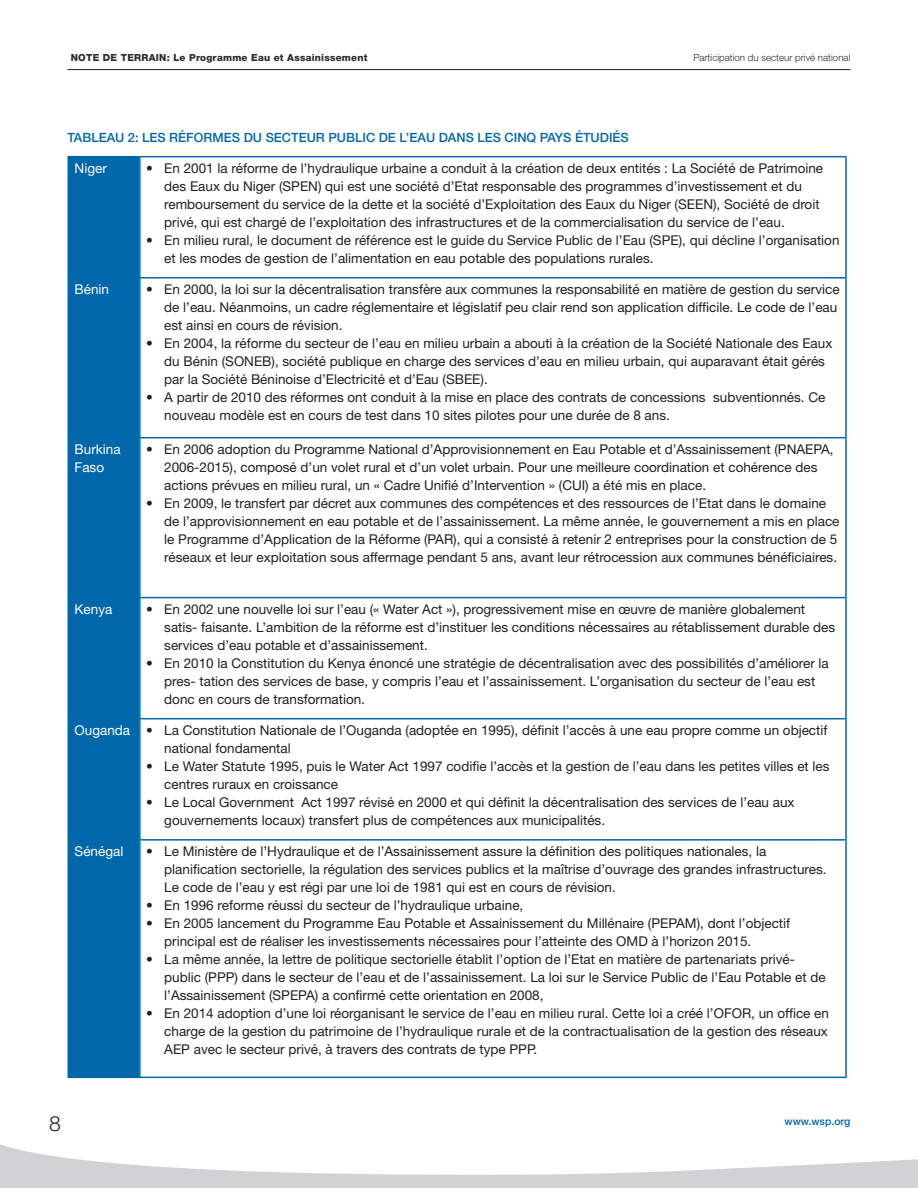
<style>
.page{position:relative;width:918px;height:1188px;background:#fff}
.page>*{position:absolute;margin:0;border:0;box-sizing:border-box;transform-origin:0 0}
.t1{font:300 21px "Helvetica Neue LT Std";color:#231f20}
.t2{font:13.5px/18px "Helvetica Neue LT Std";color:#231f20}
.t3{font:13.5px/18px "Helvetica Neue LT Std";color:#fff}
.t4{font:500 12.75px "Helvetica Neue LT Std";color:#0067aa}
.t5{font:500 10.5px "Helvetica Neue LT Std";color:#0067aa}
.t6{font:800 9.75px "Helvetica Neue LT Std";letter-spacing:.025em;color:#2e2826}
.t7{font:300 9.75px "Helvetica Neue LT Std";color:#2e2826}
.s1{color:#fff}
</style>
<div class="page">
<hr style="left:68px;top:69px;width:782px;height:1px;background:#231f20">
<svg style="left:0;top:1144px;width:918px;height:44px"></svg>
<div style="left:69px;top:157px;width:70px;height:920px;background:#0067aa"></div>
<hr style="left:139px;top:157px;width:2px;height:120px;background:#008b97">
<hr style="left:139px;top:279px;width:2px;height:158px;background:#008b97">
<hr style="left:139px;top:438px;width:2px;height:159px;background:#008b97">
<hr style="left:139px;top:598px;width:2px;height:120px;background:#008b97">
<hr style="left:139px;top:719px;width:2px;height:120px;background:#008b97">
<hr style="left:139px;top:841px;width:2px;height:236px;background:#008b97">
<hr style="left:68px;top:1077px;width:72px;height:1px;background:#0067aa">
<hr style="left:140px;top:1077px;width:707px;height:1px;background:#0067aa">
<hr style="left:68px;top:156px;width:72px;height:1px;background:#0067aa">
<hr style="left:68px;top:157px;width:1px;height:120px;background:#0067aa">
<hr style="left:140px;top:156px;width:707px;height:1px;background:#0067aa">
<hr style="left:845px;top:157px;width:2px;height:120px;background:#0067aa">
<hr style="left:68px;top:277px;width:72px;height:2px;background:#0067aa">
<hr style="left:68px;top:279px;width:1px;height:158px;background:#0067aa">
<hr style="left:140px;top:277px;width:707px;height:2px;background:#0067aa">
<hr style="left:845px;top:279px;width:2px;height:158px;background:#0067aa">
<hr style="left:68px;top:437px;width:72px;height:1px;background:#0067aa">
<hr style="left:68px;top:438px;width:1px;height:159px;background:#0067aa">
<hr style="left:140px;top:437px;width:707px;height:1px;background:#0067aa">
<hr style="left:845px;top:438px;width:2px;height:159px;background:#0067aa">
<hr style="left:68px;top:597px;width:72px;height:1px;background:#0067aa">
<hr style="left:68px;top:598px;width:1px;height:120px;background:#0067aa">
<hr style="left:140px;top:597px;width:707px;height:1px;background:#0067aa">
<hr style="left:845px;top:598px;width:2px;height:120px;background:#0067aa">
<hr style="left:68px;top:718px;width:72px;height:1px;background:#0067aa">
<hr style="left:68px;top:719px;width:1px;height:120px;background:#0067aa">
<hr style="left:140px;top:718px;width:707px;height:1px;background:#0067aa">
<hr style="left:845px;top:719px;width:2px;height:120px;background:#0067aa">
<hr style="left:68px;top:839px;width:72px;height:2px;background:#0067aa">
<hr style="left:68px;top:841px;width:1px;height:236px;background:#0067aa">
<hr style="left:140px;top:839px;width:707px;height:2px;background:#0067aa">
<hr style="left:845px;top:841px;width:2px;height:236px;background:#0067aa">
<p class="t6" style="left:71px;top:52px;width:298px">Note de Terrain: Le Programme Eau et Assainissement</p>
<p class="t7" style="left:693px;top:52px;width:159px">Participation du secteur privé national</p>
<p class="t4" style="left:68px;top:130px;width:563px">TABLEAU 2: LES RÉFORMES DU SECTEUR PUBLIC DE L’EAU DANS LES CINQ PAYS ÉTUDIÉS</p>
<p class="t3" style="left:75px;top:159px;width:34px">Niger</p>
<p class="t2" style="left:164px;top:159px;width:660px;text-indent:-18px">• En 2001 la réforme de l’hydraulique urbaine a conduit à la création de deux entités : La Société de Patrimoine des Eaux du Niger (SPEN) qui est une société d’Etat responsable des programmes d’investissement et du remboursement du service de la dette et la société d’Exploitation des Eaux du Niger (SEEN), Société de droit privé, qui est chargé de l’exploitation des infrastructures et de la commercialisation du service de l’eau.</p>
<p class="t2" style="left:164px;top:231px;width:677px;text-indent:-18px">• En milieu rural, le document de référence est le guide du Service Public de l’Eau (SPE), qui décline l’organisation et les modes de gestion de l’alimentation en eau potable des populations rurales.</p>
<p class="t3" style="left:75px;top:280px;width:36px">Bénin</p>
<p class="t2" style="left:164px;top:280px;width:677px;text-indent:-18px">• En 2000, la loi sur la décentralisation transfère aux communes la responsabilité en matière de gestion du service de l’eau. Néanmoins, un cadre réglementaire et législatif peu clair rend son application difficile. Le code de l’eau est ainsi en cours de révision.</p>
<p class="t2" style="left:164px;top:334px;width:670px;text-indent:-18px">• En 2004, la réforme du secteur de l’eau en milieu urbain a abouti à la création de la Société Nationale des Eaux du Bénin (SONEB), société publique en charge des services d’eau en milieu urbain, qui auparavant était gérés par la Société Béninoise d’Electricité et d’Eau (SBEE).</p>
<p class="t2" style="left:164px;top:388px;width:663px;text-indent:-18px">• A partir de 2010 des réformes ont conduit à la mise en place des contrats de concessions subventionnés. Ce nouveau modèle est en cours de test dans 10 sites pilotes pour une durée de 8 ans.</p>
<p class="t3" style="left:75px;top:440px;width:48px">Burkina<br>Faso</p>
<p class="t2" style="left:164px;top:440px;width:671px;text-indent:-18px">• En 2006 adoption du Programme National d’Approvisionnement en Eau Potable et d’Assainissement (PNAEPA,<br>2006-2015), composé d’un volet rural et d’un volet urbain. Pour une meilleure coordination et cohérence des actions prévues en milieu rural, un « Cadre Unifié d’Intervention » (CUI) a été mis en place.</p>
<p class="t2" style="left:164px;top:494px;width:677px;text-indent:-18px">• En 2009, le transfert par décret aux communes des compétences et des ressources de l’Etat dans le domaine de l’approvisionnement en eau potable et de l’assainissement. La même année, le gouvernement a mis en place le Programme d’Application de la Réforme (PAR), qui a consisté à retenir 2 entreprises pour la construction de 5 réseaux et leur exploitation sous affermage pendant 5 ans, avant leur rétrocession aux communes bénéficiaires.</p>
<p class="t3" style="left:75px;top:600px;width:39px">Kenya</p>
<p class="t2" style="left:164px;top:600px;width:672px;text-indent:-18px">• En 2002 une nouvelle loi sur l’eau (« Water Act »), progressivement mise en œuvre de manière globalement satis- faisante. L’ambition de la réforme est d’instituer les conditions nécessaires au rétablissement durable des services d’eau potable et d’assainissement.</p>
<p class="t2" style="left:164px;top:654px;width:666px;text-indent:-18px">• En 2010 la Constitution du Kenya énoncé une stratégie de décentralisation avec des possibilités d’améliorer la pres- tation des services de base, y compris l’eau et l’assainissement. L’organisation du secteur de l’eau est donc en cours de transformation.</p>
<p class="t2" style="left:164px;top:721px;width:665px;text-indent:-90px"><span class="s1">Ouganda</span> • La Constitution Nationale de l’Ouganda (adoptée en 1995), définit l’accès à une eau propre comme un objectif national fondamental</p>
<p class="t2" style="left:164px;top:757px;width:667px;text-indent:-18px">• Le Water Statute 1995, puis le Water Act 1997 codifie l’accès et la gestion de l’eau dans les petites villes et les centres ruraux en croissance</p>
<p class="t2" style="left:164px;top:793px;width:632px;text-indent:-18px">• Le Local Government Act 1997 révisé en 2000 et qui définit la décentralisation des services de l’eau aux gouvernements locaux) transfert plus de compétences aux municipalités.</p>
<p class="t3" style="left:75px;top:842px;width:50px">Sénégal</p>
<p class="t2" style="left:164px;top:842px;width:664px;text-indent:-18px">• Le Ministère de l’Hydraulique et de l’Assainissement assure la définition des politiques nationales, la planification sectorielle, la régulation des services publics et la maîtrise d’ouvrage des grandes infrastructures.<br>Le code de l’eau y est régi par une loi de 1981 qui est en cours de révision.</p>
<p class="t2" style="left:146px;top:896px;width:379px">• En 1996 reforme réussi du secteur de l’hydraulique urbaine,</p>
<p class="t2" style="left:164px;top:914px;width:627px;text-indent:-18px">• En 2005 lancement du Programme Eau Potable et Assainissement du Millénaire (PEPAM), dont l’objectif principal est de réaliser les investissements nécessaires pour l’atteinte des OMD à l’horizon 2015.</p>
<p class="t2" style="left:164px;top:950px;width:663px;text-indent:-18px">• La même année, la lettre de politique sectorielle établit l’option de l’Etat en matière de partenariats privé&shy;public (PPP) dans le secteur de l’eau et de l’assainissement. La loi sur le Service Public de l’Eau Potable et de l’Assainissement (SPEPA) a confirmé cette orientation en 2008,</p>
<p class="t2" style="left:164px;top:1004px;width:666px;text-align:justify;text-indent:-18px">• En 2014 adoption d’une loi réorganisant le service de l’eau en milieu rural. Cette loi a créé l’OFOR, un office en charge de la gestion du patrimoine de l’hydraulique rurale et de la contractualisation de la gestion des réseaux AEP avec le secteur privé, à travers des contrats de type PPP.</p>
<h1 class="t1" style="left:49px;top:1111px;width:13px">8</h1>
<p class="t5" style="left:785px;top:1115px;width:67px">WWW.WSP.ORG</p>
</div>
